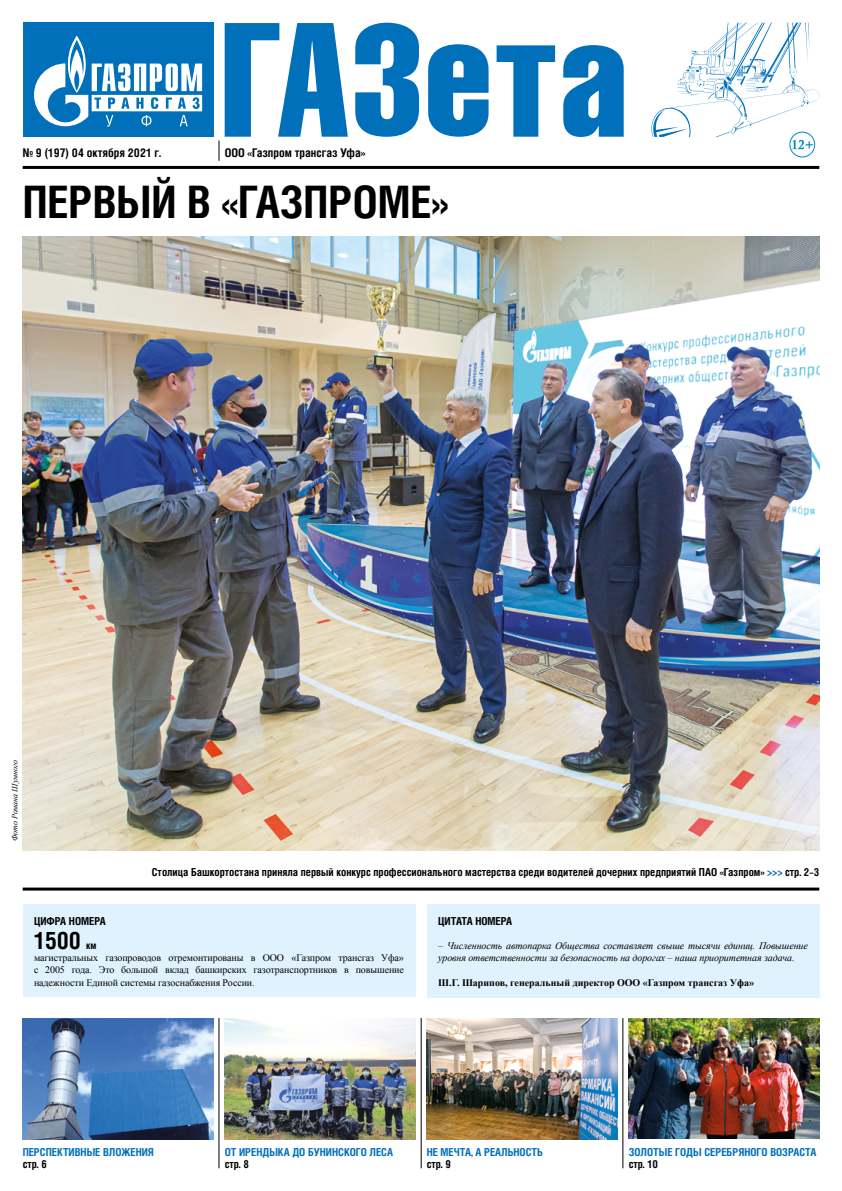
<style>
.page{position:relative;width:842px;height:1191px;background:#fff}
.page>*{position:absolute;margin:0;border:0;box-sizing:border-box;transform-origin:0 0}
.t1{font:700 44.8px "Helios Cond C";color:#000}
.t2{font:700 24px "Helios Cond";color:#000}
.t3{font:700 12px "Helios Cond C";color:#000}
.t4{font:700 11px "Helios Cond C";color:#000}
.t5{font:700 11px "Helios Cond";color:#0070ba}
.t6{font:700 11px "Helios Cond";color:#000}
.t7{font:10px/12.2px "Times New Roman";letter-spacing:-.01em;color:#000;text-align:justify}
.t8{font:italic 10px/12.2px "Times New Roman";letter-spacing:-.01em;color:#000}
.t9{font:700 10px "Times New Roman";color:#000}
.t10{font:700 10px "Helios Cond";color:#000}
.t11{font:italic 8px "Times New Roman";color:#000}
.s1{color:#0070ba}
</style>
<div class="page">
<div style="left:23px;top:23px;width:190px;height:114px;background:#0070ba"></div>
<svg style="left:225px;top:23px;width:399px;height:114px;fill:#0070ba"></svg>
<svg style="left:34px;top:35px;width:168px;height:92px"></svg>
<hr style="left:23px;top:166px;width:796px;height:3px;background:#000">
<svg style="left:219px;top:140px;width:1px;height:21px"></svg>
<div style="left:789px;top:132px;width:26px;height:25px;border:1px solid #0087ce;border-radius:50%"></div>
<svg style="left:651px;top:23px;width:169px;height:126px"></svg>
<img style="left:23px;top:237px;width:796px;height:613px">
<hr style="left:23px;top:887px;width:796px;height:3px;background:#000">
<div style="left:427px;top:904px;width:392px;height:94px;background:#dff2fd"></div>
<div style="left:23px;top:904px;width:392px;height:93px;background:#dff2fd"></div>
<hr style="left:219px;top:1018px;width:1px;height:150px;background:#000">
<hr style="left:623px;top:1018px;width:1px;height:150px;background:#000">
<hr style="left:421px;top:1018px;width:1px;height:150px;background:#000">
<img style="left:427px;top:1018px;width:190px;height:121px">
<img style="left:225px;top:1018px;width:190px;height:121px">
<img style="left:23px;top:1018px;width:190px;height:121px">
<img style="left:629px;top:1018px;width:190px;height:121px">
<p class="t3" style="left:23px;top:145px;width:140px">№ 9 (197) 04 октября 2021 г.</p>
<p class="t3" style="left:225px;top:145px;width:142px">ООО «Газпром трансгаз Уфа»</p>
<h1 class="t1" style="left:23px;top:175px;width:427px">ПЕРВЫЙ В «ГАЗПРОМЕ»</h1>
<p class="t11" style="left:9px;top:841px;width:83px;rotate:-90deg">Фото Романа Шумного</p>
<p class="t4" style="left:152px;top:865px;width:669px">Столица Башкортостана приняла первый конкурс профессионального мастерства среди водителей дочерних предприятий ПАО «Газпром» <span class="s1">&gt;&gt;&gt;</span> стр. 2–3</p>
<p class="t6" style="left:34px;top:914px;width:73px">ЦИФРА НОМЕРА</p>
<h2 class="t2" style="left:34px;top:926px;width:48px">1500</h2>
<p class="t10" style="left:86px;top:939px;width:12px">км</p>
<p class="t7" style="left:34px;top:951px;width:371px">магистральных газопроводов отремонтированы в ООО «Газпром трансгаз Уфа» с 2005 года. Это большой вклад башкирских газотранспортников в повышение надежности Единой системы газоснабжения России.</p>
<p class="t6" style="left:438px;top:914px;width:75px">ЦИТАТА НОМЕРА</p>
<p class="t8" style="left:438px;top:939px;width:371px">– Численность автопарка Общества составляет свыше тысячи единиц. Повышение уровня ответственности за безопасность на дорогах – наша приоритетная задача.</p>
<p class="t9" style="left:438px;top:975px;width:317px">Ш.Г. Шарипов, генеральный директор ООО «Газпром трансгаз Уфа»</p>
<p class="t5" style="left:23px;top:1145px;width:133px">ПЕРСПЕКТИВНЫЕ ВЛОЖЕНИЯ</p>
<p class="t6" style="left:23px;top:1157px;width:26px">стр. 6</p>
<p class="t5" style="left:225px;top:1145px;width:170px">ОТ ИРЕНДЫКА ДО БУНИНСКОГО ЛЕСА</p>
<p class="t6" style="left:225px;top:1157px;width:26px">стр. 8</p>
<p class="t5" style="left:427px;top:1145px;width:118px">НЕ МЕЧТА, А РЕАЛЬНОСТЬ</p>
<p class="t6" style="left:427px;top:1157px;width:26px">стр. 9</p>
<p class="t5" style="left:629px;top:1145px;width:189px">ЗОЛОТЫЕ ГОДЫ СЕРЕБРЯНОГО ВОЗРАСТА</p>
<p class="t6" style="left:629px;top:1157px;width:31px">стр. 10</p>
</div>
